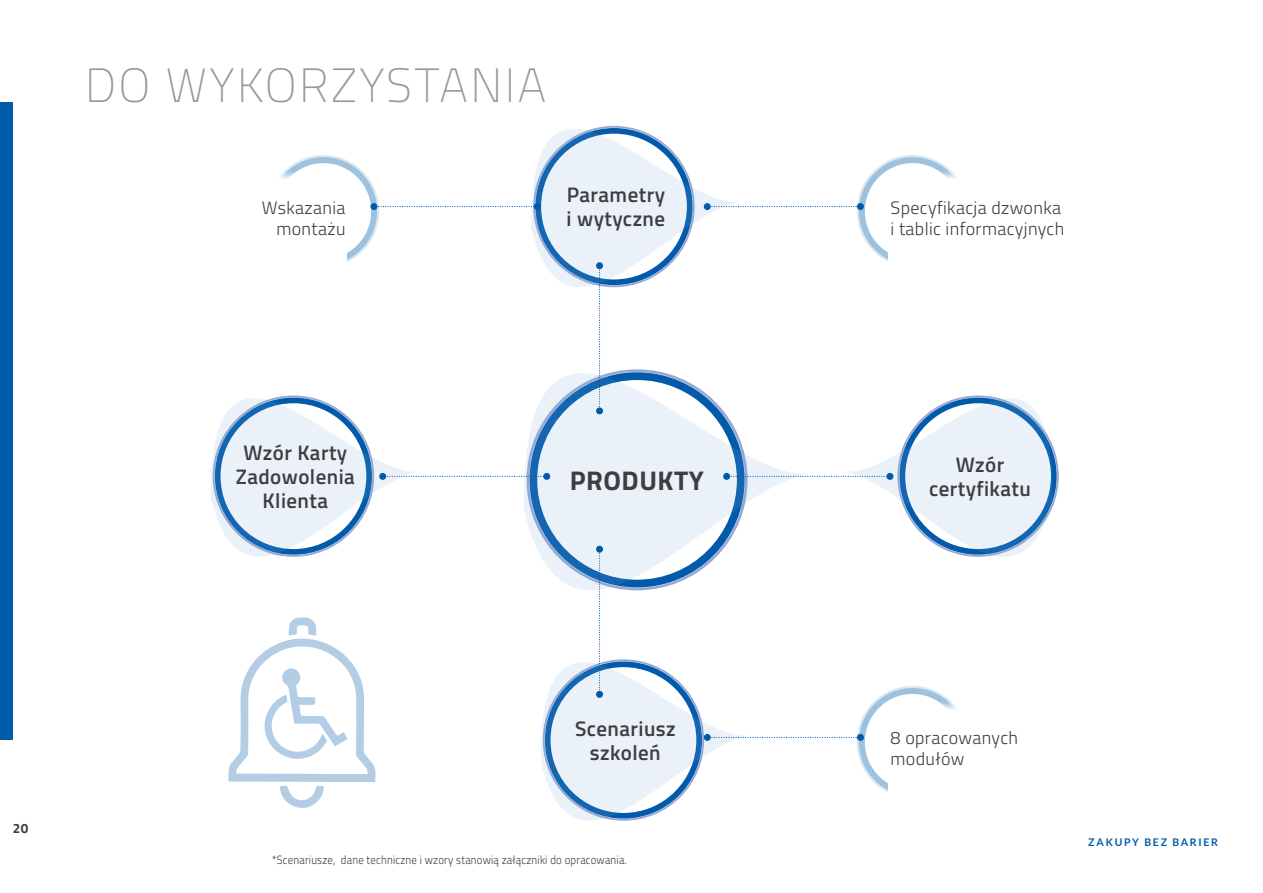
<style>
.page{position:relative;width:1263px;height:893px;background:#fff}
.page>*{position:absolute;margin:0;border:0;box-sizing:border-box;transform-origin:0 0}
.subtitle-2{font:100 48px "Titillium";letter-spacing:.05em;color:#96969c}
.content{font:700 27px "Titillium";letter-spacing:.02em;color:#3e3e3f}
.content-2{font:600 21px/24px "Titillium";letter-spacing:.02em;color:#3e3e3f;text-align:center}
.content-3{font:300 18px/21px "Titillium";letter-spacing:.02em;color:#3e3e3f}
.t1{font:700 13.5px "Titillium";color:#3e3e3f}
.content-4{font:300 12px "Titillium";letter-spacing:.02em;color:#3e3e3f;scale:.9 1}
.t2{font:700 10.5px "Lato";letter-spacing:.16em;color:#015aaa}
</style>
<div class="page">
<div style="left:0;top:102px;width:13px;height:638px;background:#015aaa"></div>
<svg style="left:521px;top:369px;width:290px;height:222px;fill:#eaf1f9"></svg>
<svg style="left:531px;top:126px;width:210px;height:162px;fill:#eaf1f9"></svg>
<svg style="left:843px;top:395px;width:212px;height:162px;fill:#eaf1f9"></svg>
<svg style="left:211px;top:395px;width:208px;height:162px;fill:#eaf1f9"></svg>
<svg style="left:541px;top:659px;width:210px;height:162px;fill:#eaf1f9"></svg>
<div style="left:859px;top:157px;width:107px;height:108px;border:6px solid #9ec2de;border-radius:50%"></div>
<div style="left:889px;top:192px;width:88px;height:79px;background:#fff"></div>
<div style="left:909px;top:171px;width:102px;height:44px;background:#fff"></div>
<div style="left:859px;top:688px;width:107px;height:108px;border:6px solid #9ec2de;border-radius:50%"></div>
<div style="left:889px;top:723px;width:88px;height:79px;background:#fff"></div>
<div style="left:909px;top:702px;width:102px;height:44px;background:#fff"></div>
<div style="left:270px;top:157px;width:107px;height:108px;border:6px solid #9ec2de;border-radius:50%"></div>
<div style="left:259px;top:192px;width:88px;height:79px;background:#fff"></div>
<div style="left:225px;top:171px;width:101px;height:44px;background:#fff"></div>
<svg style="left:711px;top:206px;width:146px;height:1px"></svg>
<div style="left:704px;top:203px;width:7px;height:7px;background:#015aaa;border-radius:50%"></div>
<div style="left:857px;top:203px;width:7px;height:7px;background:#015aaa;border-radius:50%"></div>
<svg style="left:711px;top:737px;width:146px;height:1px"></svg>
<div style="left:704px;top:734px;width:7px;height:7px;background:#015aaa;border-radius:50%"></div>
<div style="left:857px;top:734px;width:7px;height:7px;background:#015aaa;border-radius:50%"></div>
<svg style="left:377px;top:206px;width:157px;height:1px"></svg>
<div style="left:370px;top:203px;width:7px;height:7px;background:#015aaa;border-radius:50%"></div>
<div style="left:534px;top:203px;width:7px;height:7px;background:#015aaa;border-radius:50%"></div>
<svg style="left:386px;top:476px;width:157px;height:1px"></svg>
<div style="left:379px;top:473px;width:7px;height:7px;background:#015aaa;border-radius:50%"></div>
<div style="left:543px;top:473px;width:7px;height:7px;background:#015aaa;border-radius:50%"></div>
<svg style="left:730px;top:476px;width:156px;height:1px"></svg>
<div style="left:723px;top:473px;width:7px;height:7px;background:#015aaa;border-radius:50%"></div>
<div style="left:886px;top:473px;width:7px;height:7px;background:#015aaa;border-radius:50%"></div>
<svg style="left:599px;top:269px;width:1px;height:138px"></svg>
<div style="left:596px;top:407px;width:7px;height:7px;background:#015aaa;border-radius:50%"></div>
<div style="left:596px;top:262px;width:7px;height:7px;background:#015aaa;border-radius:50%"></div>
<svg style="left:599px;top:553px;width:1px;height:138px"></svg>
<div style="left:596px;top:691px;width:7px;height:7px;background:#015aaa;border-radius:50%"></div>
<div style="left:596px;top:546px;width:7px;height:7px;background:#015aaa;border-radius:50%"></div>
<svg style="left:228px;top:617px;width:148px;height:191px"></svg>
<p class="subtitle-2" style="left:85px;top:51px;width:462px">DO WYKORZYSTANIA</p>
<p class="content-3" style="left:262px;top:196px;width:85px;text-align:right">Wskazania montażu</p>
<p class="content-2" style="left:567px;top:182px;width:100px;text-align:left">Parametry i wytyczne</p>
<p class="content-2" style="left:236px;top:440px;width:120px">Wzór Karty<br>Zadowolenia<br>Klienta</p>
<p class="content" style="left:570px;top:460px;width:136px">PRODUKTY</p>
<p class="t1" style="left:13px;top:818px;width:17px">20</p>
<p class="content-2" style="left:575px;top:715px;width:102px">Scenariusz szkoleń</p>
<p class="content-4" style="left:272px;top:851px;width:396px">*Scenariusze, dane techniczne i wzory stanowią załączniki do opracowania.</p>
<p class="content-3" style="left:890px;top:196px;width:175px">Specyfikacja dzwonka i tablic informacyjnych</p>
<p class="content-2" style="left:929px;top:452px;width:103px">Wzór certyfikatu</p>
<p class="content-3" style="left:890px;top:727px;width:129px">8 opracowanych modułów</p>
<p class="t2" style="left:1088px;top:836px;width:131px">ZAKUPY BEZ BARIER</p>
</div>
